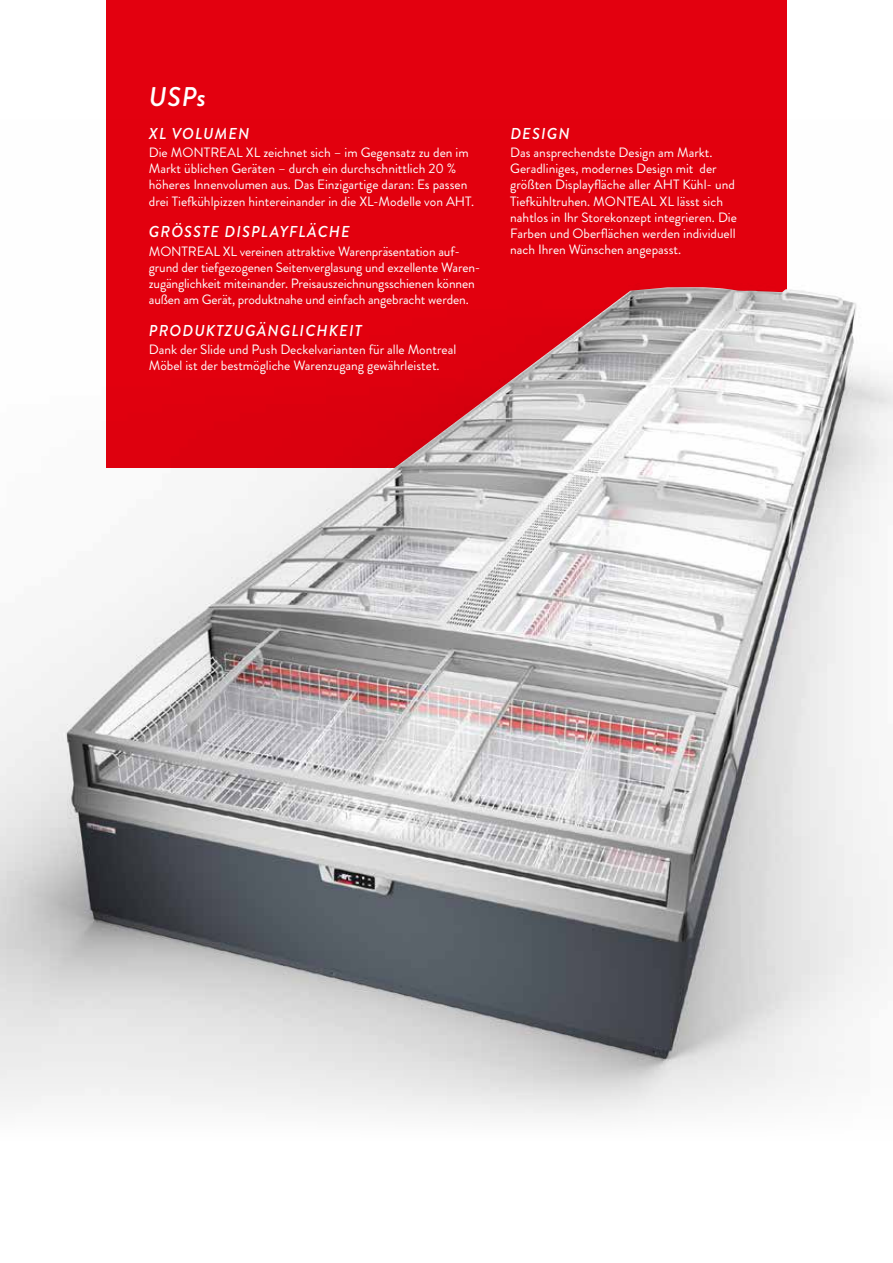
<style>
.page{position:relative;width:893px;height:1263px;background:#fff}
.page>*{position:absolute;margin:0;border:0;box-sizing:border-box;transform-origin:0 0}
.t1{font:italic 500 27px "Brandon Grotesque";color:#fff}
.t2{font:italic 500 15.75px "Brandon Grotesque";letter-spacing:.07em;color:#fff}
.t3{font:13.5px/16.2px "Brandon Grotesque";color:#fff}
</style>
<div class="page">
<div style="left:106px;top:0;width:681px;height:468px;background:#e3000f"></div>
<img style="left:0;top:303px;width:893px;height:815px">
<img style="left:67px;top:287px;width:788px;height:771px">
<h1 class="t1" style="left:149px;top:78px;width:59px">USPs</h1>
<p class="t2" style="left:149px;top:122px;width:102px">XL VOLUMEN</p>
<p class="t3" style="left:149px;top:144px;width:327px">Die MONTREAL XL zeichnet sich – im Gegensatz zu den im Markt üblichen Geräten – durch ein durchschnittlich 20 % höheres Innenvolumen aus. Das Einzigartige daran: Es passen drei Tiefkühlpizzen hintereinander in die XL-Modelle von AHT.</p>
<p class="t2" style="left:149px;top:221px;width:202px">GRÖSSTE DISPLAYFLÄCHE</p>
<p class="t3" style="left:149px;top:243px;width:333px">MONTREAL XL vereinen attraktive Warenpräsentation auf&shy;grund der tiefgezogenen Seitenverglasung und exzellente Waren&shy;zugänglichkeit miteinander. Preisauszeichnungsschienen können außen am Gerät, produktnahe und einfach angebracht werden.</p>
<p class="t2" style="left:149px;top:319px;width:214px">PRODUKTZUGÄNGLICHKEIT</p>
<p class="t3" style="left:149px;top:342px;width:309px">Dank der Slide und Push Deckelvarianten für alle Montreal<br>Möbel ist der bestmögliche Warenzugang gewährleistet.</p>
<p class="t2" style="left:510px;top:122px;width:61px">DESIGN</p>
<p class="t3" style="left:510px;top:144px;width:228px">Das ansprechendste Design am Markt.<br>Geradliniges, modernes Design mit der größten Displayfläche aller AHT Kühl- und Tiefkühltruhen. MONTEAL XL lässt sich nahtlos in Ihr Storekonzept integrieren. Die Farben und Oberflächen werden individuell nach Ihren Wünschen angepasst.</p>
</div>
